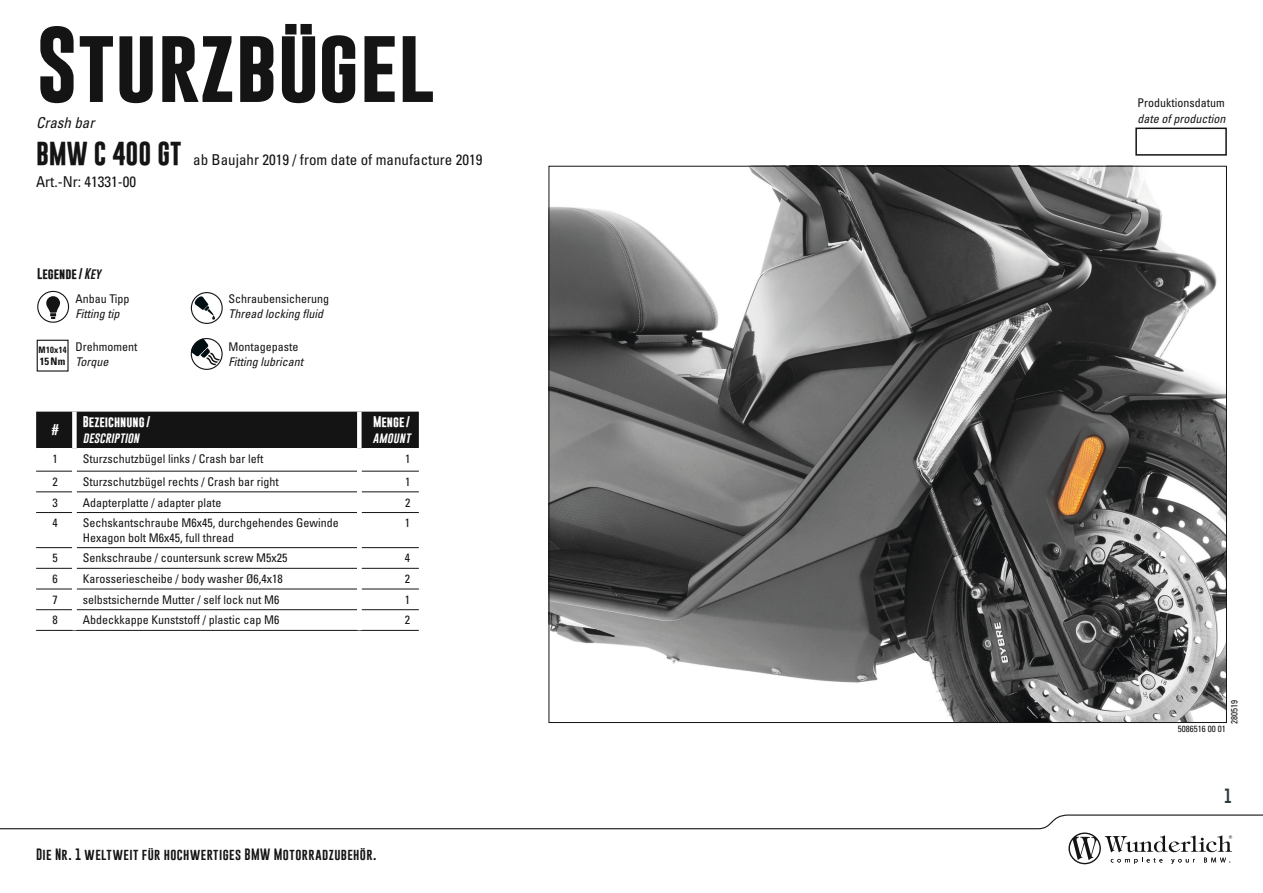
<style>
.page{position:relative;width:1263px;height:893px;background:#fff}
.page>*{position:absolute;margin:0;border:0;box-sizing:border-box;transform-origin:0 0}
.t1{font:700 76.5px "Gobold";color:#131413}
.t2{font:condensed 15px/22.2px "Univers LT Std";color:#131413}
.t3{font:italic condensed 15px "Univers LT Std";color:#131413}
.t4{font:15px "Gobold";color:#2e393e}
.t5{font:condensed 12px/14.4px "Univers LT Std";color:#131413}
.t6{font:italic condensed 12px "Univers LT Std";color:#131413}
.t7{font:12px "Gobold";letter-spacing:.035em;color:#131413}
.t8{font:700 11.25px "Gobold";color:#fff}
.t9{font:italic 11.25px "Gobold";color:#fff}
.t10{font:700 11.25px "Gobold";color:#131413}
.t11{font:700 condensed 10.5px "Univers LT Std";color:#131413}
.t12{font:condensed 9px "Univers LT Std";color:#131413}
.t13{font:700 condensed 9px "Univers LT Std";letter-spacing:.03em;color:#131413;scale:.95 1}
.s1{font-family:"Gobold";font-weight:700;font-stretch:normal;font-size:24px}
.s2{font-weight:400;font-style:italic}
</style>
<div class="page">
<svg style="left:0;top:814px;width:1263px;height:50px"></svg>
<img style="left:551px;top:168px;width:674px;height:553px">
<div style="left:36px;top:412px;width:383px;height:36px;background:#131413"></div>
<div style="left:72px;top:412px;width:5px;height:36px;background:#fff"></div>
<div style="left:357px;top:412px;width:5px;height:36px;background:#fff"></div>
<hr style="left:36px;top:471px;width:36px;height:1px;background:#131413">
<hr style="left:77px;top:471px;width:280px;height:1px;background:#131413">
<hr style="left:362px;top:471px;width:57px;height:1px;background:#131413">
<hr style="left:36px;top:492px;width:36px;height:1px;background:#131413">
<hr style="left:77px;top:492px;width:280px;height:1px;background:#131413">
<hr style="left:362px;top:492px;width:57px;height:1px;background:#131413">
<hr style="left:36px;top:512px;width:36px;height:1px;background:#131413">
<hr style="left:77px;top:512px;width:280px;height:1px;background:#131413">
<hr style="left:362px;top:512px;width:57px;height:1px;background:#131413">
<hr style="left:36px;top:547px;width:36px;height:1px;background:#131413">
<hr style="left:77px;top:547px;width:280px;height:1px;background:#131413">
<hr style="left:362px;top:547px;width:57px;height:1px;background:#131413">
<hr style="left:36px;top:568px;width:36px;height:1px;background:#131413">
<hr style="left:77px;top:568px;width:280px;height:1px;background:#131413">
<hr style="left:362px;top:568px;width:57px;height:1px;background:#131413">
<hr style="left:36px;top:589px;width:36px;height:1px;background:#131413">
<hr style="left:77px;top:589px;width:280px;height:1px;background:#131413">
<hr style="left:362px;top:589px;width:57px;height:1px;background:#131413">
<hr style="left:36px;top:609px;width:36px;height:1px;background:#131413">
<hr style="left:77px;top:609px;width:280px;height:1px;background:#131413">
<hr style="left:362px;top:609px;width:57px;height:1px;background:#131413">
<hr style="left:36px;top:630px;width:38px;height:1px;background:#131413">
<hr style="left:74px;top:630px;width:285px;height:1px;background:#131413">
<hr style="left:359px;top:630px;width:60px;height:1px;background:#131413">
<div style="left:1135px;top:128px;width:92px;height:28px;border:2px solid #131413"></div>
<div style="left:37px;top:340px;width:32px;height:32px;border:1px solid #131413"></div>
<svg style="left:191px;top:293px;width:31px;height:30px"></svg>
<div style="left:191px;top:292px;width:32px;height:32px;border:1px solid #131413;border-radius:50%"></div>
<svg style="left:194px;top:296px;width:21px;height:24px"></svg>
<div style="left:37px;top:291px;width:32px;height:32px;border:1px solid #131413;border-radius:50%"></div>
<svg style="left:46px;top:296px;width:14px;height:23px"></svg>
<div style="left:191px;top:338px;width:32px;height:32px;border:1px solid #131413;border-radius:50%"></div>
<svg style="left:191px;top:338px;width:30px;height:28px"></svg>
<h1 class="t1" style="left:36px;top:15px;width:400px">Sturzbügel</h1>
<p class="t3" style="left:36px;top:113px;width:60px">Crash bar</p>
<p class="t2" style="left:36px;top:148px;width:448px"><span class="s1">BMW C 400 GT</span> ab Baujahr 2019 / from date of manufacture 2019<br>Art.-Nr: 41331-00</p>
<p class="t10" style="left:37px;top:266px;width:68px">Legende/<span class="s2">Key</span></p>
<p class="t5" style="left:75px;top:291px;width:55px">Anbau Tipp</p>
<p class="t5" style="left:229px;top:291px;width:102px">Schraubensicherung</p>
<p class="t6" style="left:75px;top:306px;width:45px">Fitting tip</p>
<p class="t6" style="left:229px;top:306px;width:96px">Thread locking fluid</p>
<p class="t5" style="left:75px;top:339px;width:63px">Drehmoment</p>
<p class="t5" style="left:229px;top:339px;width:71px">Montagepaste</p>
<p class="t6" style="left:75px;top:354px;width:34px">Torque</p>
<p class="t6" style="left:229px;top:354px;width:76px">Fitting lubricant</p>
<p class="t13" style="left:39px;top:344px;width:31px">M10x14</p>
<p class="t11" style="left:40px;top:355px;width:27px">15Nm</p>
<p class="t8" style="left:51px;top:422px;width:9px">#</p>
<p class="t8" style="left:83px;top:414px;width:69px">Bezeichnung/</p>
<p class="t9" style="left:83px;top:430px;width:60px">description</p>
<p class="t8" style="left:373px;top:414px;width:39px">Menge/</p>
<p class="t9" style="left:373px;top:430px;width:41px">amount</p>
<p class="t5" style="left:53px;top:452px;width:7px">1</p>
<p class="t5" style="left:83px;top:452px;width:182px">Sturzschutzbügel links / Crash bar left</p>
<p class="t5" style="left:405px;top:452px;width:7px">1</p>
<p class="t5" style="left:53px;top:474px;width:7px">2</p>
<p class="t5" style="left:83px;top:474px;width:197px">Sturzschutzbügel rechts / Crash bar right</p>
<p class="t5" style="left:405px;top:474px;width:7px">1</p>
<p class="t5" style="left:53px;top:495px;width:7px">3</p>
<p class="t5" style="left:83px;top:495px;width:140px">Adapterplatte / adapter plate</p>
<p class="t5" style="left:405px;top:495px;width:7px">2</p>
<p class="t5" style="left:53px;top:516px;width:7px">4</p>
<p class="t5" style="left:83px;top:516px;width:257px">Sechskantschraube M6x45, durchgehendes Gewinde<br>Hexagon bolt M6x45, full thread</p>
<p class="t5" style="left:405px;top:516px;width:7px">1</p>
<p class="t5" style="left:53px;top:551px;width:7px">5</p>
<p class="t5" style="left:83px;top:551px;width:206px">Senkschraube / countersunk screw M5x25</p>
<p class="t5" style="left:405px;top:551px;width:7px">4</p>
<p class="t5" style="left:53px;top:571px;width:7px">6</p>
<p class="t5" style="left:83px;top:571px;width:201px">Karosseriescheibe / body washer Ø6,4x18</p>
<p class="t5" style="left:405px;top:571px;width:7px">2</p>
<p class="t5" style="left:53px;top:592px;width:7px">7</p>
<p class="t5" style="left:83px;top:592px;width:198px">selbstsichernde Mutter / self lock nut M6</p>
<p class="t5" style="left:405px;top:592px;width:7px">1</p>
<p class="t5" style="left:53px;top:613px;width:7px">8</p>
<p class="t5" style="left:83px;top:613px;width:198px">Abdeckkappe Kunststoff / plastic cap M6</p>
<p class="t5" style="left:405px;top:613px;width:7px">2</p>
<p class="t7" style="left:36px;top:846px;width:342px">Die Nr. 1 weltweit für hochwertiges BMW Motorradzubehör.</p>
<p class="t5" style="left:1137px;top:96px;width:89px">Produktionsdatum</p>
<p class="t6" style="left:1137px;top:111px;width:89px">date of production</p>
<p class="t12" style="left:1229px;top:724px;width:25px;rotate:-90deg">280519</p>
<p class="t12" style="left:1178px;top:723px;width:49px">5086516 00 01</p>
<p class="t4" style="left:1224px;top:786px;width:9px">1</p>
</div>
